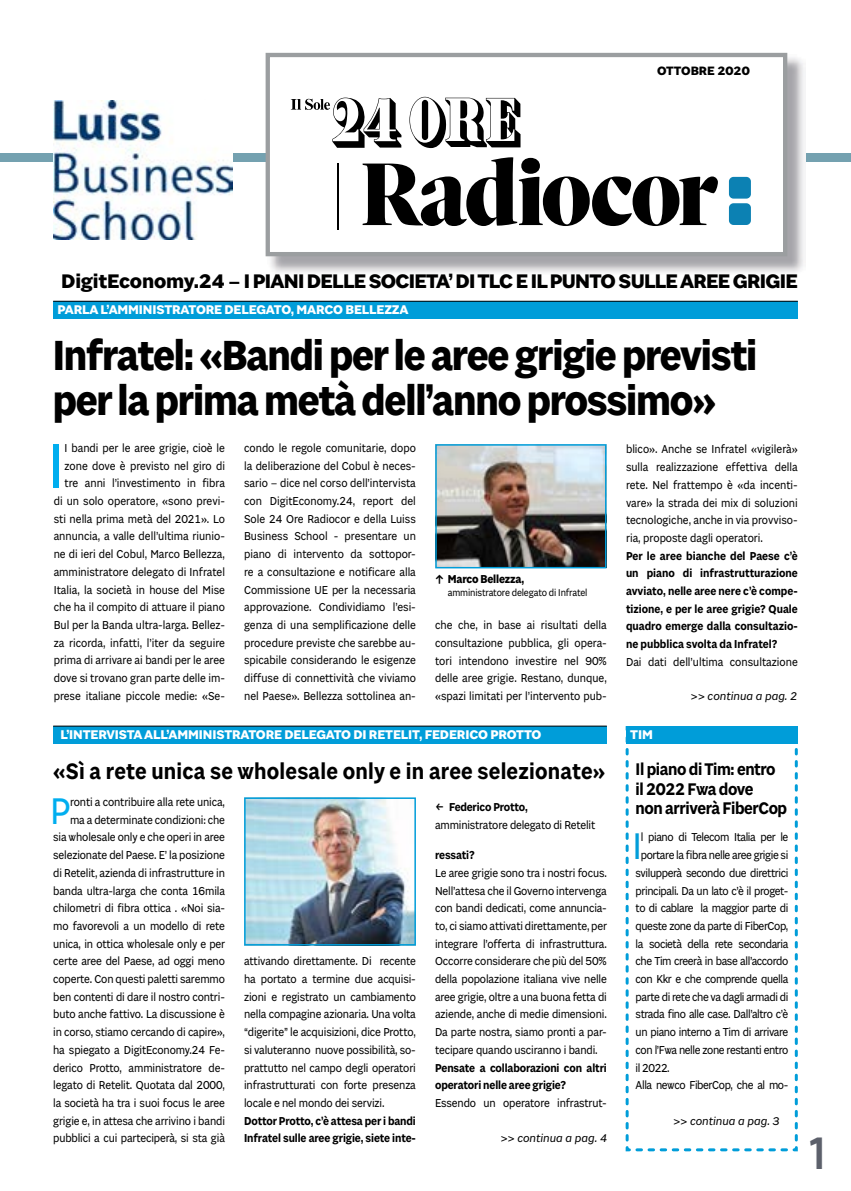
<style>
.page{position:relative;width:851px;height:1191px;background:#fff}
.page>*{position:absolute;margin:0;border:0;box-sizing:border-box;transform-origin:0 0}
.t1{font:67.05px "Sole 24 Sans Number";color:#00aeef;scale:.9 1}
.t2{font:600 46.5px "Whitney";color:#5c606b;scale:.9 1}
.t3{font:700 45px/45px "Sole 24 Sans Number";letter-spacing:-.03em;color:#000;scale:.9 1}
.t4{font:39.6px "Sole 24 Sans Number";color:#009dd9;scale:.9 1}
.t5{font:39.6px "Sole 24 Sans Number";color:#00aeef;scale:.9 1}
.t6{font:600 24px "Sole 24 Sans Number";letter-spacing:.01em;color:#000;scale:.9 1}
.t7{font:700 21px "Sole 24 Sans Number";letter-spacing:-.035em;color:#000}
.t8{font:600 18px/19.5px "Sole 24 Sans Number";letter-spacing:-.025em;color:#000;scale:.9 1}
.t9{font:700 13.5px "Sole 24 Sans Number";letter-spacing:-.01em;color:#fff}
.t10{font:700 12.9px "Sole 24 Sans Number";color:#000}
.t11{font:12.3px/17.7px "Sole 24 Sans Number";letter-spacing:-.01em;color:#000;text-align:justify;scale:.9 1}
.t12{font:12.3px "Sole 24 Sans Number";letter-spacing:-.035em;color:#000;scale:.9 1}
.t13{font:600 12.3px/17.7px "Sole 24 Sans Number";letter-spacing:-.01em;color:#000;scale:.9 1}
.t14{font:700 12.3px "Sole 24 Sans Number";letter-spacing:-.015em;color:#000;scale:.9 1}
.t15{font:italic 12px "Sole 24 Sans Number";color:#000}
.t16{font:10.5px "Sole 24 Sans Number";letter-spacing:-.015em;color:#000;scale:.9 1}
.s1{font-family:"Sole Simboli";font-weight:400}
.s2{font-family:"FF Dingbests"}
.s3{font-weight:600}
</style>
<div class="page">
<div style="left:0;top:153px;width:850px;height:9px;background:#74a1b0"></div>
<img style="left:268px;top:55px;width:537px;height:218px">
<div style="left:265px;top:53px;width:522px;height:203px;background:#fff;border:4px solid #9b9ea0"></div>
<svg style="left:291px;top:97px;width:229px;height:51px"></svg>
<svg style="left:362px;top:157px;width:355px;height:69px"></svg>
<div style="left:728px;top:177px;width:22px;height:22px;background:#0c81b3;border-radius:5px"></div>
<div style="left:728px;top:203px;width:22px;height:22px;background:#0c81b3;border-radius:5px"></div>
<hr style="left:337px;top:164px;width:1px;height:66px;background:#000">
<img style="left:53px;top:100px;width:180px;height:140px">
<div style="left:53px;top:301px;width:744px;height:18px;background:#009dd9"></div>
<div style="left:53px;top:726px;width:553px;height:17px;background:#009dd9"></div>
<hr style="left:53px;top:301px;width:744px;height:1px;background:#000">
<hr style="left:53px;top:726px;width:553px;height:1px;background:#000">
<svg style="left:625px;top:726px;width:173px;height:426px"></svg>
<div style="left:625px;top:726px;width:172px;height:17px;background:#009dd9"></div>
<img style="left:247px;top:800px;width:166px;height:142px">
<div style="left:244px;top:797px;width:172px;height:148px;border:2px solid #009dd9"></div>
<img style="left:438px;top:447px;width:165px;height:118px">
<div style="left:435px;top:444px;width:171px;height:124px;border:2px solid #009dd9"></div>
<p class="t10" style="left:657px;top:63px;width:94px">OTTOBRE 2020</p>
<h3 class="t7" style="left:61px;top:268px;width:738px">DigitEconomy.24 – I PIANI DELLE SOCIETA’ DI TLC E IL PUNTO SULLE AREE GRIGIE</h3>
<p class="t9" style="left:57px;top:301px;width:352px">PARLA L’AMMINISTRATORE DELEGATO, MARCO BELLEZZA</p>
<h3 class="t3" style="left:53px;top:335px;width:784px">Infratel: «Bandi per le aree grigie previsti per la prima metà dell’anno prossimo»</h3>
<p class="t11" style="left:54px;top:439px;width:192px;text-align:right">I bandi per le aree grigie, cioè le zone dove è previsto nel giro di tre anni l’investimento in fibra di un solo operatore, «sono previ&shy;sti nella prima metà del 2021». Lo annuncia, a valle dell’ultima riunio&shy;ne di ieri del Cobul, Marco Bellezza, amministratore delegato di Infratel Italia, la società in house del Mise che ha il compito di attuare il piano Bul per la Banda ultra-larga. Bellez&shy;za ricorda, infatti, l’iter da seguire prima di arrivare ai bandi per le aree dove si trovano gran parte delle im&shy;prese italiane piccole medie: «Se-</p>
<p class="t11" style="left:244px;top:439px;width:192px">condo le regole comunitarie, dopo la deliberazione del Cobul è neces&shy;sario – dice nel corso dell’intervista con DigitEconomy.24, report del Sole 24 Ore Radiocor e della Luiss Business School - presentare un piano di intervento da sottopor&shy;re a consultazione e notificare alla Commissione UE per la necessaria approvazione. Condividiamo l’esi&shy;genza di una semplificazione delle procedure previste che sarebbe au&shy;spicabile considerando le esigenze diffuse di connettività che viviamo nel Paese». Bellezza sottolinea an-</p>
<h1 class="t1" style="left:48px;top:426px;width:19px">I</h1>
<p class="t14" style="left:435px;top:571px;width:100px"><span class="s1">x</span> Marco Bellezza,</p>
<p class="t16" style="left:448px;top:586px;width:157px">amministratore delegato di Infratel</p>
<p class="t11" style="left:435px;top:616px;width:192px">che che, in base ai risultati della consultazione pubblica, gli opera&shy;tori intendono investire nel 90% delle aree grigie. Restano, dunque, «spazi limitati per l’intervento pub-</p>
<p class="t9" style="left:60px;top:726px;width:482px">L’INTERVISTA ALL’AMMINISTRATORE DELEGATO DI RETELIT, FEDERICO PROTTO</p>
<h3 class="t6" style="left:53px;top:757px;width:615px">«Sì a rete unica se wholesale only e in aree selezionate»</h3>
<p class="t11" style="left:53px;top:793px;width:193px;text-align:right">ronti a contribuire alla rete unica, ma a determinate condizioni: che<br>sia wholesale only e che operi in aree selezionate del Paese. E’ la posizione di Retelit, azienda di infrastrutture in banda ultra-larga che conta 16mila chilometri di fibra ottica . «Noi sia&shy;mo favorevoli a un modello di rete unica, in ottica wholesale only e per certe aree del Paese, ad oggi meno coperte. Con questi paletti saremmo ben contenti di dare il nostro contri&shy;buto anche fattivo. La discussione è in corso, stiamo cercando di capire», ha spiegato a DigitEconomy.24 Fe&shy;derico Protto, amministratore de&shy;legato di Retelit. Quotata dal 2000, la società ha tra i suoi focus le aree grigie e, in attesa che arrivino i bandi pubblici a cui parteciperà, si sta già</p>
<h3 class="t5" style="left:50px;top:787px;width:24px">P</h3>
<p class="t11" style="left:244px;top:952px;width:192px">attivando direttamente. Di recente ha portato a termine due acquisi&shy;zioni e registrato un cambiamento nella compagine azionaria. Una volta “digerite” le acquisizioni, dice Protto, si valuteranno nuove possibilità, so&shy;prattutto nel campo degli operatori infrastrutturati con forte presenza locale e nel mondo dei servizi.</p>
<p class="t13" style="left:244px;top:1112px;width:192px">Dottor Protto, c’è attesa per i bandi<br>Infratel sulle aree grigie, siete inte-</p>
<p class="t11" style="left:435px;top:798px;width:179px"><span class="s2">h</span> <span class="s3">Federico Protto, </span>amministratore delegato di Retelit</p>
<p class="t13" style="left:435px;top:846px;width:45px">ressati?</p>
<p class="t11" style="left:435px;top:864px;width:193px">Le aree grigie sono tra i nostri focus.<br>Nell’attesa che il Governo intervenga con bandi dedicati, come annuncia&shy;to, ci siamo attivati direttamente, per integrare l’offerta di infrastruttura.<br>Occorre considerare che più del 50% della popolazione italiana vive nelle aree grigie, oltre a una buona fetta di aziende, anche di medie dimensioni.<br>Da parte nostra, siamo pronti a par&shy;tecipare quando usciranno i bandi.</p>
<p class="t13" style="left:435px;top:1059px;width:192px">Pensate a collaborazioni con altri operatori nelle aree grigie?</p>
<p class="t11" style="left:435px;top:1094px;width:192px">Essendo un operatore infrastrut-</p>
<p class="t15" style="left:500px;top:1131px;width:108px">&gt;&gt; continua a pag. 4</p>
<p class="t11" style="left:626px;top:441px;width:192px">blico». Anche se Infratel «vigilerà» sulla realizzazione effettiva della rete. Nel frattempo è «da incenti&shy;vare» la strada dei mix di soluzioni tecnologiche, anche in via provviso&shy;ria, proposte dagli operatori.</p>
<p class="t13" style="left:626px;top:547px;width:192px;text-align:justify">Per le aree bianche del Paese c’è un piano di infrastrutturazione avviato, nelle aree nere c’è compe&shy;tizione, e per le aree grigie? Quale quadro emerge dalla consultazio&shy;ne pubblica svolta da Infratel?</p>
<p class="t11" style="left:626px;top:653px;width:192px">Dai dati dell’ultima consultazione</p>
<p class="t15" style="left:690px;top:688px;width:108px">&gt;&gt; continua a pag. 2</p>
<p class="t9" style="left:630px;top:726px;width:24px">TIM</p>
<h3 class="t8" style="left:635px;top:760px;width:170px">Il piano di Tim: entro il 2022 Fwa dove<br>non arriverà FiberCop</h3>
<h3 class="t4" style="left:632px;top:823px;width:12px">I</h3>
<p class="t12" style="left:640px;top:830px;width:165px">l piano di Telecom Italia per le</p>
<p class="t12" style="left:640px;top:848px;width:165px">portare la fibra nelle aree grigie si</p>
<p class="t12" style="left:635px;top:865px;width:171px">svilupperà secondo due direttrici</p>
<p class="t12" style="left:635px;top:883px;width:171px">principali. Da un lato c’è il proget-</p>
<p class="t12" style="left:635px;top:901px;width:171px">to di cablare la maggior parte di</p>
<p class="t12" style="left:635px;top:918px;width:171px">queste zone da parte di FiberCop,</p>
<p class="t12" style="left:635px;top:936px;width:171px">la società della rete secondaria</p>
<p class="t12" style="left:635px;top:954px;width:171px">che Tim creerà in base all’accordo</p>
<p class="t12" style="left:635px;top:971px;width:171px">con Kkr e che comprende quella</p>
<p class="t12" style="left:635px;top:989px;width:171px">parte di rete che va dagli armadi di</p>
<p class="t12" style="left:635px;top:1007px;width:171px">strada fino alle case. Dall’altro c’è</p>
<p class="t12" style="left:635px;top:1025px;width:171px">un piano interno a Tim di arrivare</p>
<p class="t12" style="left:635px;top:1042px;width:171px">con l’Fwa nelle zone restanti entro</p>
<p class="t11" style="left:635px;top:1059px;width:39px">il 2022.</p>
<p class="t12" style="left:635px;top:1078px;width:171px">Alla newco FiberCop, che al mo-</p>
<p class="t15" style="left:673px;top:1113px;width:108px">&gt;&gt; continua a pag. 3</p>
<h2 class="t2" style="left:809px;top:1124px;width:19px">1</h2>
</div>
